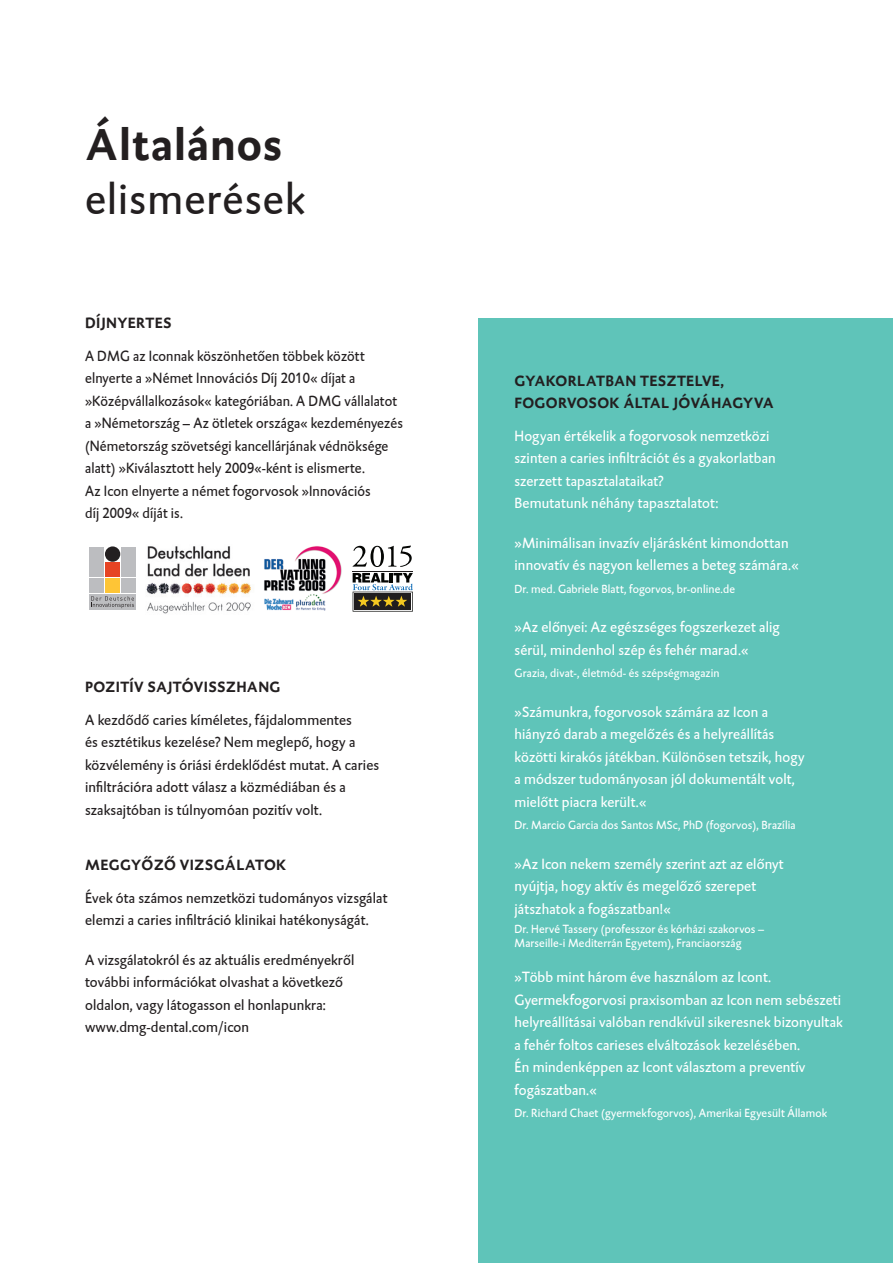
<style>
.page{position:relative;width:893px;height:1263px;background:#fff}
.page>*{position:absolute;margin:0;border:0;box-sizing:border-box;transform-origin:0 0}
.t1{font:45px "DTL Caspari Global";letter-spacing:.025em;color:#231f20}
.t2{font:700 45px "DTL Caspari Global";letter-spacing:.025em;color:#231f20}
.t3{font:15px/22.5px "DTL Caspari Global";letter-spacing:.01em;color:#fff}
.t4{font:15px/22.5px "DTL Caspari Global";letter-spacing:.01em;color:#231f20}
.t5{font:700 15px/22.5px "DTL Caspari Global";letter-spacing:.025em;color:#231f20}
.t6{font:12px/14.4px "DTL Caspari Global";letter-spacing:.01em;color:#fff}
</style>
<div class="page">
<svg style="left:89px;top:550px;width:47px;height:12px"></svg>
<div style="left:121px;top:547px;width:15px;height:14px;background:#bcbdc0"></div>
<div style="left:89px;top:562px;width:15px;height:15px;background:#bcbdc0"></div>
<div style="left:105px;top:562px;width:15px;height:15px;background:#e64424"></div>
<div style="left:121px;top:562px;width:15px;height:15px;background:#bcbdc0"></div>
<div style="left:89px;top:578px;width:15px;height:15px;background:#bcbdc0"></div>
<div style="left:89px;top:594px;width:47px;height:16px;background:#bcbdc0"></div>
<div style="left:105px;top:578px;width:15px;height:15px;background:#fec536"></div>
<div style="left:121px;top:578px;width:15px;height:15px;background:#bcbdc0"></div>
<div style="left:105px;top:546px;width:15px;height:16px;background:#231f20;border-radius:50%"></div>
<div style="left:89px;top:547px;width:15px;height:14px;background:#bcbdc0"></div>
<svg style="left:91px;top:596px;width:43px;height:12px"></svg>
<svg style="left:146px;top:546px;width:105px;height:68px"></svg>
<svg style="left:264px;top:546px;width:78px;height:65px"></svg>
<svg style="left:353px;top:573px;width:60px;height:38px"></svg>
<hr style="left:353px;top:571px;width:60px;height:1px;background:#201d1e">
<svg style="left:353px;top:546px;width:59px;height:21px"></svg>
<div style="left:478px;top:319px;width:415px;height:944px;background:#5fc4b9"></div>
<h1 class="t2" style="left:85px;top:118px;width:199px">Általános</h1>
<h1 class="t1" style="left:85px;top:172px;width:221px">elismerések</h1>
<p class="t5" style="left:85px;top:312px;width:88px">DÍJNYERTES</p>
<p class="t4" style="left:85px;top:344px;width:319px">A DMG az Iconnak köszönhetően többek között elnyerte a »Német Innovációs Díj 2010« díjat a »Középvállalkozások« kategóriában. A DMG vállalatot a »Németország – Az ötletek országa« kezdeményezés (Németország szövetségi kancellárjának védnöksége alatt) »Kiválasztott hely 2009«-ként is elismerte.<br>Az Icon elnyerte a német fogorvosok »Innovációs<br>díj 2009« díját is.</p>
<p class="t5" style="left:85px;top:676px;width:197px">POZITÍV SAJTÓVISSZHANG</p>
<p class="t4" style="left:85px;top:708px;width:296px">A kezdődő caries kíméletes, fájdalommentes<br>és esztétikus kezelése? Nem meglepő, hogy a közvélemény is óriási érdeklődést mutat. A caries infiltrációra adott válasz a közmédiában és a szaksajtóban is túlnyomóan pozitív volt.</p>
<p class="t5" style="left:85px;top:853px;width:203px">MEGGYŐZŐ VIZSGÁLATOK</p>
<p class="t4" style="left:85px;top:886px;width:304px">Évek óta számos nemzetközi tudományos vizsgálat elemzi a caries infiltráció klinikai hatékonyságát.</p>
<p class="t4" style="left:85px;top:948px;width:271px">A vizsgálatokról és az aktuális eredményekről további információkat olvashat a következő oldalon, vagy látogasson el honlapunkra: www.dmg-dental.com/icon</p>
<p class="t5" style="left:514px;top:369px;width:261px">GYAKORLATBAN TESZTELVE,<br>FOGORVOSOK ÁLTAL JÓVÁHAGYVA</p>
<p class="t3" style="left:514px;top:424px;width:263px">Hogyan értékelik a fogorvosok nemzetközi szinten a caries infiltrációt és a gyakorlatban szerzett tapasztalataikat?<br>Bemutatunk néhány tapasztalatot:</p>
<p class="t3" style="left:514px;top:531px;width:286px">»Minimálisan invazív eljárásként kimondottan innovatív és nagyon kellemes a beteg számára.«</p>
<p class="t6" style="left:514px;top:581px;width:222px">Dr. med. Gabriele Blatt, fogorvos, br-online.de</p>
<p class="t3" style="left:514px;top:616px;width:267px">»Az előnyei: Az egészséges fogszerkezet alig sérül, mindenhol szép és fehér marad.«</p>
<p class="t6" style="left:514px;top:666px;width:206px">Grazia, divat-, életmód- és szépségmagazin</p>
<p class="t3" style="left:514px;top:700px;width:292px">»Számunkra, fogorvosok számára az Icon a hiányzó darab a megelőzés és a helyreállítás közötti kirakós játékban. Különösen tetszik, hogy a módszer tudományosan jól dokumentált volt, mielőtt piacra került.«</p>
<p class="t6" style="left:514px;top:818px;width:283px">Dr. Marcio Garcia dos Santos MSc, PhD (fogorvos), Brazília</p>
<p class="t3" style="left:514px;top:852px;width:271px">»Az Icon nekem személy szerint azt az előnyt nyújtja, hogy aktív és megelőző szerepet játszhatok a fogászatban!«</p>
<p class="t6" style="left:514px;top:921px;width:251px">Dr. Hervé Tassery (professzor és kórházi szakorvos –<br>Marseille-i Mediterrán Egyetem), Franciaország</p>
<p class="t3" style="left:514px;top:966px;width:330px">»Több mint három éve használom az Icont.<br>Gyermekfogorvosi praxisomban az Icon nem sebészeti helyreállításai valóban rendkívül sikeresnek bizonyultak a fehér foltos carieses elváltozások kezelésében.<br>Én mindenképpen az Icont választom a preventív fogászatban.«</p>
<p class="t6" style="left:514px;top:1106px;width:314px">Dr. Richard Chaet (gyermekfogorvos), Amerikai Egyesült Államok</p>
</div>
